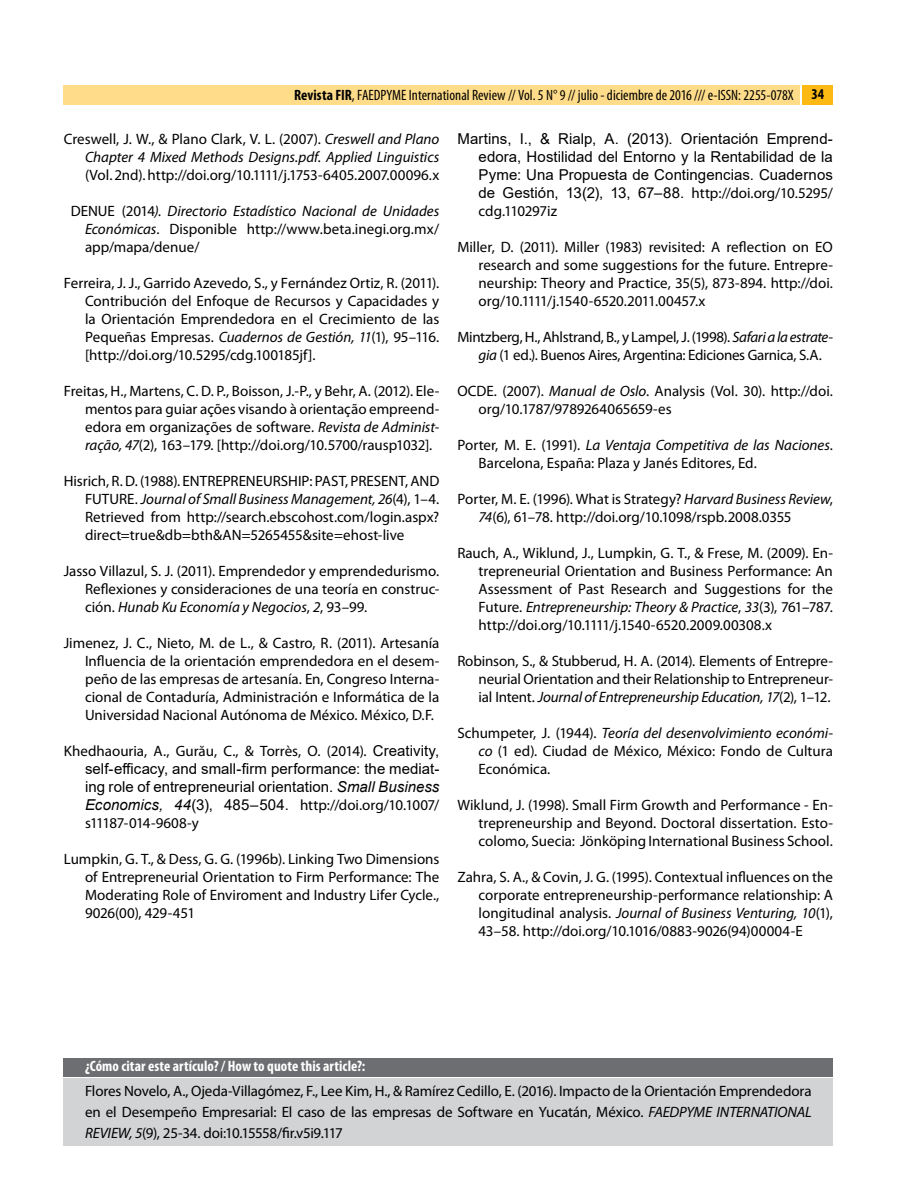
<style>
.page{position:relative;width:918px;height:1188px;background:#fff}
.page>*{position:absolute;margin:0;border:0;box-sizing:border-box;transform-origin:0 0}
.t1{font:15px/18px "Myriad Pro";letter-spacing:-.005em;color:#000;text-align:justify}
.t2{font:15px/18px "Arial";letter-spacing:.005em;color:#000}
.t3{font:italic 15px/18px "Myriad Pro";color:#000;text-align:right}
.t4{font:condensed 15px "Myriad Pro";color:#000}
.t5{font:700 condensed 15px "Myriad Pro";letter-spacing:.005em;color:#fff}
.s1{font-weight:700}
.s2{font-style:normal}
.s3{font-style:italic}
.s4{font-family:"Arial"}
.s5{font-family:"Arial";font-style:italic}
.s6{font-family:"Myriad Pro"}
</style>
<div class="page">
<div style="left:64px;top:85px;width:736px;height:19px;background:#fedc89"></div>
<div style="left:802px;top:85px;width:31px;height:19px;background:#fdb913"></div>
<div style="left:64px;top:1058px;width:769px;height:18px;background:#6d6e71"></div>
<div style="left:64px;top:1078px;width:769px;height:67px;background:#d1d3d4"></div>
<p class="t4" style="left:294px;top:86px;width:531px"><span class="s1">Revista FIR</span>, FAEDPYME International Review // Vol. 5 N° 9 // julio - diciembre de 2016 /// e-ISSN: 2255-078X <span class="s1">34</span></p>
<p class="t3" style="left:64px;top:130px;width:377px"><span class="s2">Creswell, J. W., &amp; Plano Clark, V. L. (2007).</span> Creswell and Plano<br>Chapter 4 Mixed Methods Designs.pdf. Applied Linguistics</p>
<p class="t1" style="left:85px;top:166px;width:356px">(Vol. 2nd). http://doi.org/10.1111/j.1753-6405.2007.00096.x</p>
<p class="t1" style="left:85px;top:202px;width:356px;text-indent:-14px">DENUE (2014<span class="s3">). Directorio Estadístico Nacional de Unidades Económicas</span>. Disponible http://www.beta.inegi.org.mx/ app/mapa/denue/</p>
<p class="t1" style="left:85px;top:274px;width:356px;text-indent:-21px">Ferreira, J. J., Garrido Azevedo, S., y Fernández Ortiz, R. (2011).<br>Contribución del Enfoque de Recursos y Capacidades y la Orientación Emprendedora en el Crecimiento de las Pequeñas Empresas. <span class="s3">Cuadernos de Gestión, 11</span>(1), 95–116. [http://doi.org/10.5295/cdg.100185jf].</p>
<p class="t1" style="left:85px;top:382px;width:356px;text-indent:-21px">Freitas, H., Martens, C. D. P., Boisson, J.-P., y Behr, A. (2012). Ele&shy;mentos para guiar ações visando à orientação empreend&shy;edora em organizações de software. <span class="s3">Revista de Administ&shy;ração, 47</span>(2), 163–179. [http://doi.org/10.5700/rausp1032].</p>
<p class="t1" style="left:85px;top:472px;width:356px;text-indent:-21px">Hisrich, R. D. (1988). ENTREPRENEURSHIP: PAST, PRESENT, AND FUTURE. <span class="s3">Journal of Small Business Management, 26</span>(4), 1–4.<br>Retrieved from http://search.ebscohost.com/login.aspx? direct=true&amp;db=bth&amp;AN=5265455&amp;site=ehost-live</p>
<p class="t1" style="left:85px;top:562px;width:356px;text-indent:-21px">Jasso Villazul, S. J. (2011). Emprendedor y emprendedurismo.<br>Reflexiones y consideraciones de una teoría en construc&shy;ción. <span class="s3">Hunab Ku Economía y Negocios</span>, <span class="s3">2</span>, 93–99.</p>
<p class="t1" style="left:85px;top:634px;width:356px;text-indent:-21px">Jimenez, J. C., Nieto, M. de L., &amp; Castro, R. (2011). Artesanía Influencia de la orientación emprendedora en el desem&shy;peño de las empresas de artesanía. En, Congreso Interna&shy;cional de Contaduría, Administración e Informática de la Universidad Nacional Autónoma de México. México, D.F.</p>
<p class="t1" style="left:64px;top:742px;width:377px">Khedhaouria, A., Gurău, C., &amp; Torrès, O. (2014). <span class="s4">Creativity,</span></p>
<p class="t2" style="left:85px;top:760px;width:356px">self-efficacy, and small-firm performance: the mediat&shy;ing role of entrepreneurial orientation. <span class="s3">Small Business</span></p>
<p class="t1" style="left:85px;top:796px;width:356px"><span class="s5">Economics, 44</span><span class="s4">(3), 485–504.</span> http://doi.org/10.1007/ s11187-014-9608-y</p>
<p class="t1" style="left:85px;top:850px;width:356px;text-indent:-21px">Lumpkin, G. T., &amp; Dess, G. G. (1996b). Linking Two Dimensions of Entrepreneurial Orientation to Firm Performance: The Moderating Role of Enviroment and Industry Lifer Cycle., 9026(00), 429-451</p>
<p class="t2" style="left:479px;top:130px;width:356px;text-align:justify;text-indent:-21px">Martins, I., &amp; Rialp, A. (2013). Orientación Emprend&shy;edora, Hostilidad del Entorno y la Rentabilidad de la Pyme: Una Propuesta de Contingencias. Cuadernos de Gestión, 13(2), 13, 67–88. <span class="s6">http://doi.org/10.5295/</span></p>
<p class="t1" style="left:479px;top:202px;width:80px">cdg.110297iz</p>
<p class="t1" style="left:479px;top:238px;width:356px;text-indent:-21px">Miller, D. (2011). Miller (1983) revisited: A reflection on EO research and some suggestions for the future. Entrepre&shy;neurship: Theory and Practice, 35(5), 873-894. http://doi. org/10.1111/j.1540-6520.2011.00457.x</p>
<p class="t1" style="left:479px;top:328px;width:356px;text-indent:-21px">Mintzberg, H., Ahlstrand, B., y Lampel, J. (1998). <span class="s3">Safari a la estrate&shy;gia</span> (1 ed.). Buenos Aires, Argentina: Ediciones Garnica, S.A.</p>
<p class="t1" style="left:479px;top:382px;width:356px;text-indent:-21px">OCDE. (2007). <span class="s3">Manual de Oslo</span>. Analysis (Vol. 30). http://doi. org/10.1787/9789264065659-es</p>
<p class="t1" style="left:479px;top:436px;width:356px;text-indent:-21px">Porter, M. E. (1991). <span class="s3">La Ventaja Competitiva de las Naciones</span>.<br>Barcelona, España: Plaza y Janés Editores, Ed.</p>
<p class="t1" style="left:479px;top:490px;width:356px;text-indent:-21px">Porter, M. E. (1996). What is Strategy? <span class="s3">Harvard Business Review</span>,<br><span class="s3">74</span>(6), 61–78. http://doi.org/10.1098/rspb.2008.0355</p>
<p class="t1" style="left:479px;top:544px;width:356px;text-indent:-21px">Rauch, A., Wiklund, J., Lumpkin, G. T., &amp; Frese, M. (2009). En&shy;trepreneurial Orientation and Business Performance: An Assessment of Past Research and Suggestions for the Future. <span class="s3">Entrepreneurship: Theory &amp; Practice</span>, <span class="s3">33</span>(3), 761–787. http://doi.org/10.1111/j.1540-6520.2009.00308.x</p>
<p class="t1" style="left:479px;top:652px;width:356px;text-indent:-21px">Robinson, S., &amp; Stubberud, H. A. (2014). Elements of Entrepre&shy;neurial Orientation and their Relationship to Entrepreneur&shy;ial Intent. <span class="s3">Journal of Entrepreneurship Education, 17</span>(2), 1–12.</p>
<p class="t1" style="left:479px;top:724px;width:356px;text-indent:-21px">Schumpeter, J. (1944). <span class="s3">Teoría del desenvolvimiento económi&shy;co</span> (1 ed). Ciudad de México, México: Fondo de Cultura Económica.</p>
<p class="t1" style="left:479px;top:796px;width:356px;text-indent:-21px">Wiklund, J. (1998). Small Firm Growth and Performance - En&shy;trepreneurship and Beyond. Doctoral dissertation. Esto&shy;colomo, Suecia: Jönköping International Business School.</p>
<p class="t1" style="left:479px;top:868px;width:356px;text-indent:-21px">Zahra, S. A., &amp; Covin, J. G. (1995). Contextual influences on the corporate entrepreneurship-performance relationship: A longitudinal analysis. <span class="s3">Journal of Business Venturing, 10</span>(1), 43–58. http://doi.org/10.1016/0883-9026(94)00004-E</p>
<p class="t5" style="left:85px;top:1057px;width:282px">¿Cómo citar este artículo? / How to quote this article?:</p>
<p class="t1" style="left:85px;top:1081px;width:728px;line-height:21px">Flores Novelo, A., Ojeda-Villagómez, F., Lee Kim, H., &amp; Ramírez Cedillo, E. (2016). Impacto de la Orientación Emprendedora en el Desempeño Empresarial: El caso de las empresas de Software en Yucatán, México. <span class="s3">FAEDPYME INTERNATIONAL REVIEW, 5</span>(9), 25-34. doi:10.15558/fir.v5i9.117</p>
</div>
